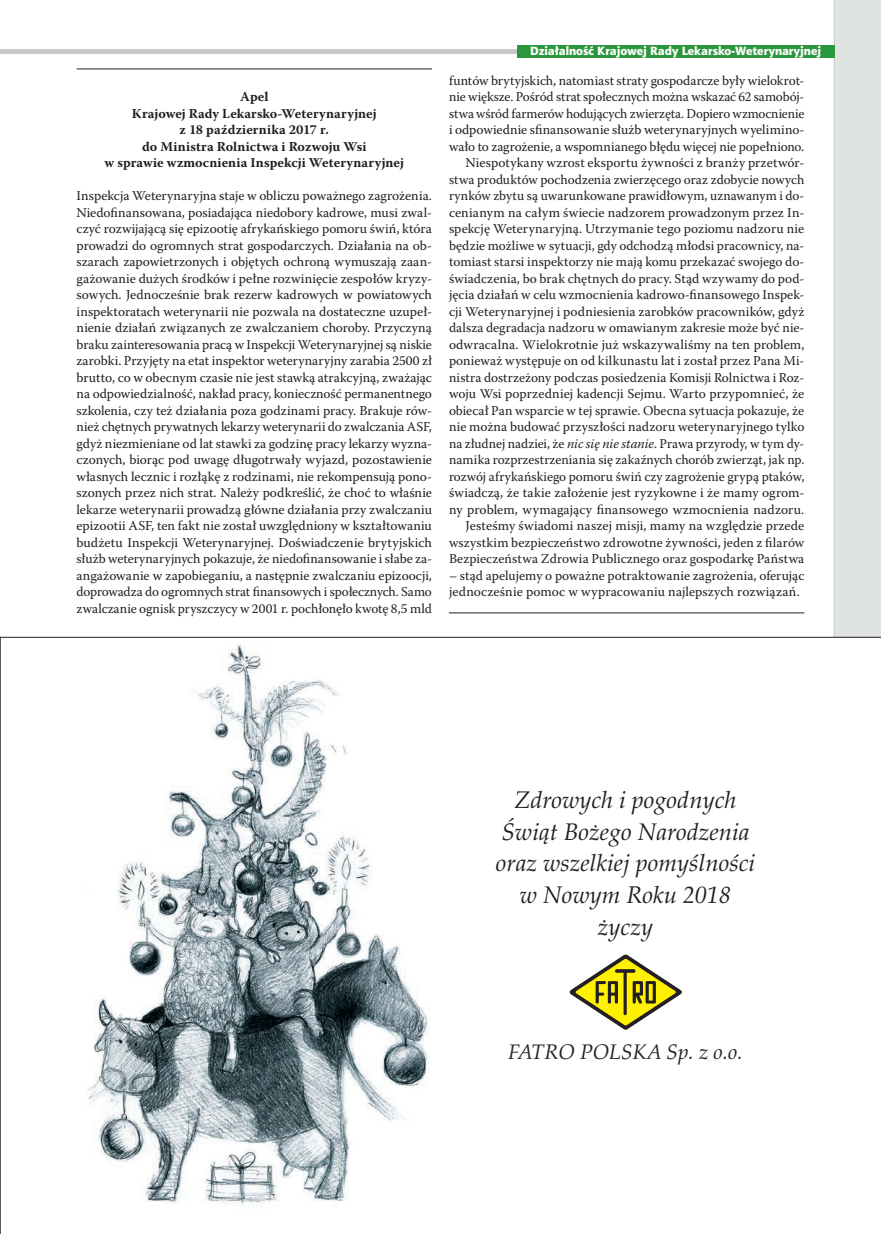
<style>
.page{position:relative;width:881px;height:1234px;background:#fff}
.page>*{position:absolute;margin:0;border:0;box-sizing:border-box;transform-origin:0 0}
.t1{font:italic 24px/31.7px "Palatino";color:#231f20;text-align:center}
.t2{font:italic 21px "Palatino";color:#231f20}
.t3{font:13.5px/16.5px "Warnock Pro";letter-spacing:.005em;color:#231f20;text-align:justify}
.t4{font:700 13.5px/16.5px "Warnock Pro";letter-spacing:.005em;color:#231f20;text-align:center}
.t5{font:12px "Aerton EFN Black";color:#fff}
.s1{font-style:italic}
</style>
<div class="page">
<div style="left:833px;top:0;width:47px;height:1233px;background:#dfe3e2"></div>
<hr style="left:77px;top:69px;width:355px;height:1px;background:#231f20">
<hr style="left:449px;top:612px;width:355px;height:1px;background:#231f20">
<hr style="left:833px;top:0;width:1px;height:1233px;background:#c7c8ca">
<div style="left:0;top:49px;width:833px;height:5px;background:#c7c8ca"></div>
<div style="left:517px;top:45px;width:316px;height:13px;background:#2a973d"></div>
<svg style="left:0;top:637px;width:880px;height:596px"></svg>
<p class="t4" style="left:104px;top:88px;width:301px">Apel<br>Krajowej Rady Lekarsko-Weterynaryjnej<br>z 18 października 2017 r.<br>do Ministra Rolnictwa i Rozwoju Wsi<br>w sprawie wzmocnienia Inspekcji Weterynaryjnej</p>
<p class="t3" style="left:77px;top:187px;width:357px">Inspekcja Weterynaryjna staje w obliczu poważnego zagrożenia.<br>Niedofinansowana, posiadająca niedobory kadrowe, musi zwal&shy;czyć rozwijającą się epizootię afrykańskiego pomoru świń, która prowadzi do ogromnych strat gospodarczych. Działania na ob&shy;szarach zapowietrzonych i objętych ochroną wymuszają zaan&shy;gażowanie dużych środków i pełne rozwinięcie zespołów kryzy&shy;sowych. Jednocześnie brak rezerw kadrowych w powiatowych inspektoratach weterynarii nie pozwala na dostateczne uzupeł&shy;nienie działań związanych ze zwalczaniem choroby. Przyczyną braku zainteresowania pracą w Inspekcji Weterynaryjnej są niskie zarobki. Przyjęty na etat inspektor weterynaryjny zarabia 2500 zł brutto, co w obecnym czasie nie jest stawką atrakcyjną, zważając na odpowiedzialność, nakład pracy, konieczność permanentnego szkolenia, czy też działania poza godzinami pracy. Brakuje rów&shy;nież chętnych prywatnych lekarzy weterynarii do zwalczania ASF, gdyż niezmieniane od lat stawki za godzinę pracy lekarzy wyzna&shy;czonych, biorąc pod uwagę długotrwały wyjazd, pozostawienie własnych lecznic i rozłąkę z rodzinami, nie rekompensują pono&shy;szonych przez nich strat. Należy podkreślić, że choć to właśnie lekarze weterynarii prowadzą główne działania przy zwalczaniu epizootii ASF, ten fakt nie został uwzględniony w kształtowaniu budżetu Inspekcji Weterynaryjnej. Doświadczenie brytyjskich służb weterynaryjnych pokazuje, że niedofinansowanie i słabe za&shy;angażowanie w zapobieganiu, a następnie zwalczaniu epizoocji, doprowadza do ogromnych strat finansowych i społecznych. Samo zwalczanie ognisk pryszczycy w 2001 r. pochłonęło kwotę 8,5 mld</p>
<p class="t5" style="left:752px;top:43px;width:67px">Miscellanea</p>
<p class="t5" style="left:530px;top:43px;width:292px">Działalność Krajowej Rady Lekarsko-Weterynaryjnej</p>
<p class="t3" style="left:449px;top:72px;width:357px;text-align:right">funtów brytyjskich, natomiast straty gospodarcze były wielokrot&shy;nie większe. Pośród strat społecznych można wskazać 62 samobój&shy;stwa wśród farmerów hodujących zwierzęta. Dopiero wzmocnienie i odpowiednie sfinansowanie służb weterynaryjnych wyelimino&shy;wało to zagrożenie, a wspomnianego błędu więcej nie popełniono.<br>Niespotykany wzrost eksportu żywności z branży przetwór&shy;stwa produktów pochodzenia zwierzęcego oraz zdobycie nowych rynków zbytu są uwarunkowane prawidłowym, uznawanym i do&shy;cenianym na całym świecie nadzorem prowadzonym przez In&shy;spekcję Weterynaryjną. Utrzymanie tego poziomu nadzoru nie będzie możliwe w sytuacji, gdy odchodzą młodsi pracownicy, na&shy;tomiast starsi inspektorzy nie mają komu przekazać swojego do&shy;świadczenia, bo brak chętnych do pracy. Stąd wzywamy do pod&shy;jęcia działań w celu wzmocnienia kadrowo-finansowego Inspek&shy;cji Weterynaryjnej i podniesienia zarobków pracowników, gdyż dalsza degradacja nadzoru w omawianym zakresie może być nie&shy;odwracalna. Wielokrotnie już wskazywaliśmy na ten problem, ponieważ występuje on od kilkunastu lat i został przez Pana Mi&shy;nistra dostrzeżony podczas posiedzenia Komisji Rolnictwa i Roz&shy;woju Wsi poprzedniej kadencji Sejmu. Warto przypomnieć, że obiecał Pan wsparcie w tej sprawie. Obecna sytuacja pokazuje, że nie można budować przyszłości nadzoru weterynaryjnego tylko na złudnej nadziei, że <span class="s1">nic się nie stanie</span>. Prawa przyrody, w tym dy&shy;namika rozprzestrzeniania się zakaźnych chorób zwierząt, jak np. rozwój afrykańskiego pomoru świń czy zagrożenie grypą ptaków, świadczą, że takie założenie jest ryzykowne i że mamy ogrom&shy;ny problem, wymagający finansowego wzmocnienia nadzoru.<br>Jesteśmy świadomi naszej misji, mamy na względzie przede wszystkim bezpieczeństwo zdrowotne żywności, jeden z filarów Bezpieczeństwa Zdrowia Publicznego oraz gospodarkę Państwa</p>
<p class="t3" style="left:449px;top:567px;width:357px">– stąd apelujemy o poważne potraktowanie zagrożenia, oferując jednocześnie pomoc w wypracowaniu najlepszych rozwiązań.</p>
<h1 class="t1" style="left:495px;top:783px;width:261px">Zdrowych i pogodnych<br>Świąt Bożego Narodzenia oraz wszelkiej pomyślności w Nowym Roku 2018 życzy</h1>
<h2 class="t2" style="left:508px;top:1034px;width:236px">FATRO POLSKA Sp. z o.o.</h2>
</div>
